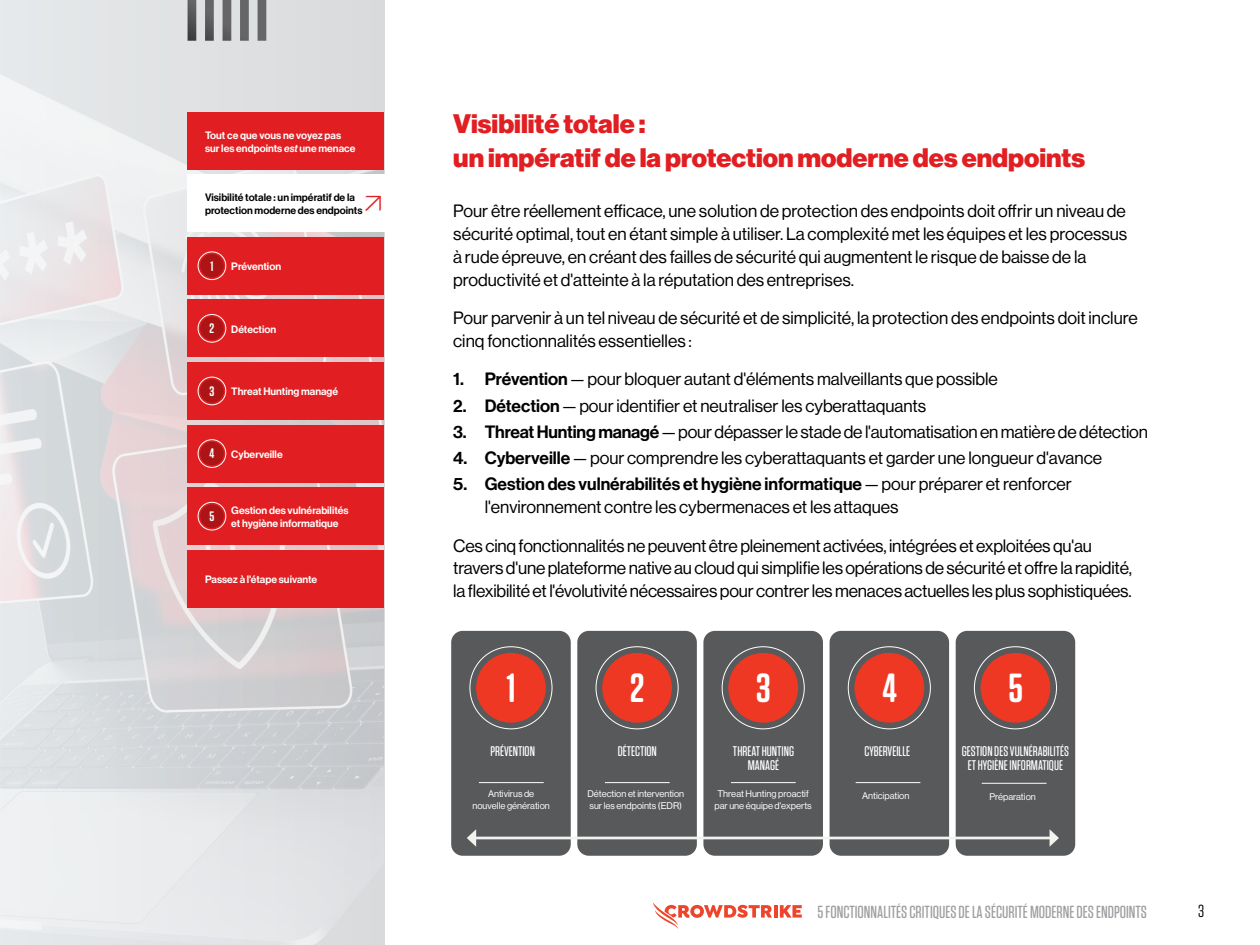
<style>
.page{position:relative;width:1260px;height:945px;background:#fff}
.page>*{position:absolute;margin:0;border:0;box-sizing:border-box;transform-origin:0 0}
.t1{font:600 40.6px "Tungsten Rounded";color:#fff}
.C3_Heading{font:900 26.25px/33.2px "Haas Grot Disp 95";color:#e11f22}
.t2{font:300 24.5px "Helvetica Now Display";color:#e11f22}
.C1_-_Basic_Paragraph{font:17.5px/22.8px "Haas Grot Disp 55 Roman";color:#000}
.t3{font:500 17.5px "Tungsten Rounded";color:#9d9fa2}
.t4{font:17.5px "Tungsten Rounded";color:#000}
.t5{font:500 14px/14px "Tungsten Rounded";color:#fff;text-align:center}
.t6{font:600 13.65px "Tungsten Rounded";color:#fff}
.t7{font:500 10.5px/12.6px "Haas Grot Disp 65";color:#fff}
.t8{font:500 10.5px/12.6px "Haas Grot Disp 65";color:#000}
.t9{font:9.45px/11.4px "Haas Grot Disp 55 Roman";color:#fff;text-align:center}
.s1{font-family:"Haas Grot Disp 66";font-style:italic}
.s2{font-family:"Haas Grot Disp 65";font-weight:500}
</style>
<div class="page">
<hr style="left:774px;top:905px;width:4px;height:13px;background:#ed452b">
<svg style="left:780px;top:905px;width:22px;height:13px"></svg>
<svg style="left:653px;top:903px;width:119px;height:26px"></svg>
<img style="left:0;top:0;width:384px;height:945px">
<div style="left:956px;top:631px;width:119px;height:225px;background:#58595b;border-radius:12px"></div>
<div style="left:981px;top:653px;width:69px;height:70px;background:#ee3824;border-radius:50%"></div>
<div style="left:974px;top:646px;width:83px;height:83px;border:1px solid #fff;border-radius:50%"></div>
<div style="left:451px;top:631px;width:120px;height:225px;background:#58595b;border-radius:12px"></div>
<div style="left:476px;top:653px;width:70px;height:70px;background:#ee3824;border-radius:50%"></div>
<div style="left:470px;top:646px;width:82px;height:83px;border:1px solid #fff;border-radius:50%"></div>
<div style="left:577px;top:631px;width:120px;height:225px;background:#58595b;border-radius:12px"></div>
<div style="left:602px;top:653px;width:70px;height:70px;background:#ee3824;border-radius:50%"></div>
<div style="left:596px;top:646px;width:82px;height:83px;border:1px solid #fff;border-radius:50%"></div>
<div style="left:703px;top:631px;width:120px;height:225px;background:#58595b;border-radius:12px"></div>
<div style="left:728px;top:653px;width:70px;height:70px;background:#ee3824;border-radius:50%"></div>
<div style="left:722px;top:646px;width:83px;height:83px;border:1px solid #fff;border-radius:50%"></div>
<div style="left:830px;top:631px;width:119px;height:225px;background:#58595b;border-radius:12px"></div>
<div style="left:854px;top:653px;width:70px;height:70px;background:#ee3824;border-radius:50%"></div>
<div style="left:848px;top:646px;width:83px;height:83px;border:1px solid #fff;border-radius:50%"></div>
<hr style="left:731px;top:782px;width:65px;height:1px;background:#fff">
<hr style="left:856px;top:782px;width:64px;height:1px;background:#fff">
<hr style="left:982px;top:783px;width:65px;height:1px;background:#fff">
<hr style="left:605px;top:782px;width:65px;height:1px;background:#fff">
<hr style="left:479px;top:782px;width:65px;height:1px;background:#fff">
<hr style="left:474px;top:837px;width:578px;height:2px;background:#f2f2ee">
<svg style="left:467px;top:829px;width:9px;height:18px"></svg>
<svg style="left:1050px;top:830px;width:9px;height:16px"></svg>
<div style="left:188px;top:550px;width:196px;height:58px;background:#e11f22"></div>
<div style="left:188px;top:112px;width:196px;height:58px;background:#e11f22"></div>
<div style="left:188px;top:174px;width:197px;height:58px;background:#fff"></div>
<svg style="left:188px;top:0;width:78px;height:41px;background:#98999b"></svg>
<div style="left:188px;top:237px;width:196px;height:57px;background:#e11f22"></div>
<div style="left:188px;top:300px;width:196px;height:57px;background:#e11f22"></div>
<div style="left:188px;top:362px;width:196px;height:58px;background:#e11f22"></div>
<div style="left:188px;top:425px;width:196px;height:57px;background:#e11f22"></div>
<div style="left:188px;top:487px;width:196px;height:58px;background:#e11f22"></div>
<div style="left:200px;top:254px;width:24px;height:24px;background:#ad1415;border-radius:50%"></div>
<div style="left:198px;top:252px;width:28px;height:28px;border:1px solid #fff;border-radius:50%"></div>
<div style="left:200px;top:317px;width:24px;height:23px;background:#ad1415;border-radius:50%"></div>
<div style="left:198px;top:314px;width:28px;height:28px;border:1px solid #fff;border-radius:50%"></div>
<div style="left:200px;top:379px;width:24px;height:24px;background:#ad1415;border-radius:50%"></div>
<div style="left:198px;top:377px;width:28px;height:28px;border:1px solid #fff;border-radius:50%"></div>
<div style="left:200px;top:442px;width:24px;height:23px;background:#ad1415;border-radius:50%"></div>
<div style="left:198px;top:440px;width:28px;height:28px;border:1px solid #fff;border-radius:50%"></div>
<div style="left:200px;top:504px;width:24px;height:24px;background:#ad1415;border-radius:50%"></div>
<div style="left:198px;top:502px;width:28px;height:28px;border:1px solid #fff;border-radius:50%"></div>
<p class="t7" style="left:205px;top:129px;width:152px">Tout ce que vous ne voyez pas sur les endpoints <span class="s1">est</span> une menace</p>
<p class="t8" style="left:205px;top:191px;width:159px">Visibilité totale : un impératif de la protection moderne des endpoints</p>
<p class="t2" style="left:361px;top:187px;width:25px">↗</p>
<p class="t6" style="left:211px;top:259px;width:4px">1</p>
<p class="t7" style="left:231px;top:260px;width:51px">Prévention</p>
<p class="t6" style="left:210px;top:322px;width:6px">2</p>
<p class="t7" style="left:231px;top:323px;width:46px">Détection</p>
<p class="t6" style="left:210px;top:384px;width:6px">3</p>
<p class="t7" style="left:231px;top:385px;width:108px">Threat Hunting managé</p>
<p class="t6" style="left:210px;top:447px;width:6px">4</p>
<p class="t7" style="left:231px;top:448px;width:53px">Cyberveille</p>
<p class="t6" style="left:210px;top:509px;width:6px">5</p>
<p class="t7" style="left:231px;top:504px;width:119px">Gestion des vulnérabilités et hygiène informatique</p>
<p class="t7" style="left:205px;top:573px;width:114px">Passez à l'étape suivante</p>
<p class="C3_Heading" style="left:453px;top:108px;width:633px">Visibilité totale :<br>un impératif de la protection moderne des endpoints</p>
<p class="C1_-_Basic_Paragraph" style="left:453px;top:200px;width:676px">Pour être réellement efficace, une solution de protection des endpoints doit offrir un niveau de sécurité optimal, tout en étant simple à utiliser. La complexité met les équipes et les processus à rude épreuve, en créant des failles de sécurité qui augmentent le risque de baisse de la productivité et d'atteinte à la réputation des entreprises.</p>
<p class="C1_-_Basic_Paragraph" style="left:453px;top:307px;width:686px">Pour parvenir à un tel niveau de sécurité et de simplicité, la protection des endpoints doit inclure cinq fonctionnalités essentielles :</p>
<p class="C1_-_Basic_Paragraph" style="left:453px;top:368px;width:546px"><span class="s2">1. Prévention</span> — pour bloquer autant d'éléments malveillants que possible</p>
<p class="C1_-_Basic_Paragraph" style="left:453px;top:394px;width:475px"><span class="s2">2. Détection</span> — pour identifier et neutraliser les cyberattaquants</p>
<p class="C1_-_Basic_Paragraph" style="left:453px;top:421px;width:696px"><span class="s2">3. Threat Hunting managé</span> — pour dépasser le stade de l'automatisation en matière de détection</p>
<p class="C1_-_Basic_Paragraph" style="left:453px;top:447px;width:650px"><span class="s2">4. Cyberveille</span> — pour comprendre les cyberattaquants et garder une longueur d'avance</p>
<p class="C1_-_Basic_Paragraph" style="left:485px;top:473px;width:589px;text-indent:-32px"><span class="s2">5. Gestion des vulnérabilités et hygiène informatique</span> — pour préparer et renforcer l'environnement contre les cybermenaces et les attaques</p>
<p class="C1_-_Basic_Paragraph" style="left:453px;top:534px;width:680px">Ces cinq fonctionnalités ne peuvent être pleinement activées, intégrées et exploitées qu'au travers d'une plateforme native au cloud qui simplifie les opérations de sécurité et offre la rapidité, la flexibilité et l'évolutivité nécessaires pour contrer les menaces actuelles les plus sophistiquées.</p>
<p class="t1" style="left:507px;top:668px;width:10px">1</p>
<p class="t1" style="left:630px;top:668px;width:16px">2</p>
<p class="t1" style="left:756px;top:668px;width:16px">3</p>
<p class="t1" style="left:882px;top:668px;width:16px">4</p>
<p class="t1" style="left:1008px;top:668px;width:16px">5</p>
<p class="t5" style="left:490px;top:745px;width:46px">PRÉVENTION</p>
<p class="t5" style="left:618px;top:745px;width:41px">DÉTECTION</p>
<p class="t5" style="left:733px;top:745px;width:63px">THREAT HUNTING<br>MANAGÉ</p>
<p class="t5" style="left:865px;top:745px;width:47px">CYBERVEILLE</p>
<p class="t5" style="left:962px;top:745px;width:109px">GESTION DES VULNÉRABILITÉS<br>ETHYGIÈNE INFORMATIQUE</p>
<p class="t9" style="left:472px;top:788px;width:79px">Antivirus de nouvelle génération</p>
<p class="t9" style="left:587px;top:788px;width:98px;text-align:left">Détection et intervention sur les endpoints (EDR)</p>
<p class="t9" style="left:715px;top:788px;width:99px">Threat Hunting proactif par une équipe d'experts</p>
<p class="t9" style="left:862px;top:790px;width:49px">Anticipation</p>
<p class="t9" style="left:989px;top:791px;width:48px">Préparation</p>
<p class="t3" style="left:818px;top:903px;width:331px">5FONCTIONNALITÉS CRITIQUES DE LA SÉCURITÉ MODERNE DES ENDPOINTS</p>
<p class="t4" style="left:1198px;top:902px;width:8px">3</p>
</div>
